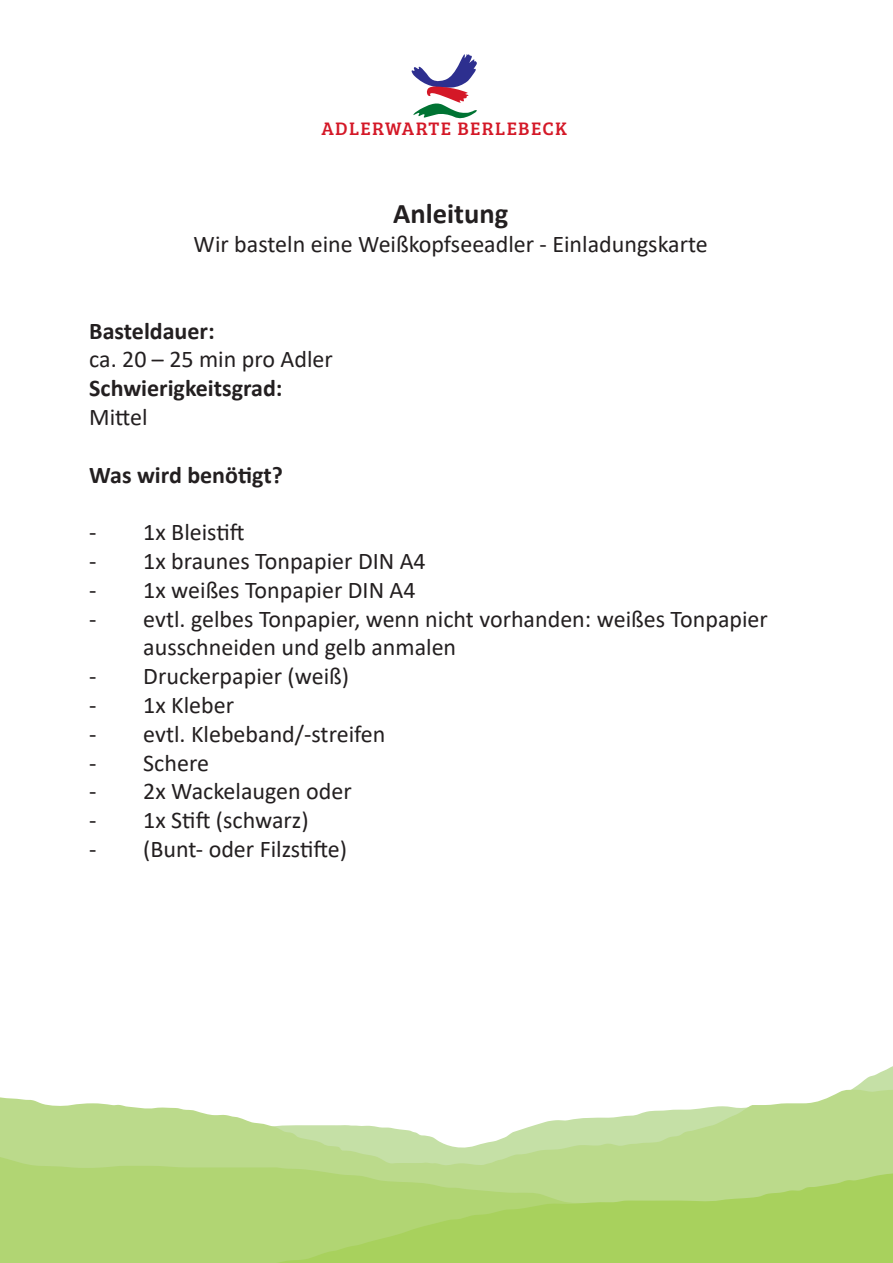
<style>
.page{position:relative;width:893px;height:1263px;background:#fff}
.page>*{position:absolute;margin:0;border:0;box-sizing:border-box;transform-origin:0 0}
.t1{font:700 28.5px "Calibri";color:#231f20}
.t2{font:24px/28.8px "Calibri";color:#231f20}
.t3{font:700 24px "Calibri";color:#231f20}
.t4{font:18.75px "Bree Serif";letter-spacing:.07em;color:#d41827}
</style>
<div class="page">
<svg style="left:0;top:1066px;width:893px;height:105px"></svg>
<svg style="left:0;top:1112px;width:811px;height:59px;background:#c6e09f"></svg>
<svg style="left:0;top:1171px;width:893px;height:92px;background:#aed46d"></svg>
<svg style="left:411px;top:54px;width:66px;height:65px"></svg>
<p class="t4" style="left:321px;top:114px;width:247px">ADLERWARTE BERLEBECK</p>
<p class="t1" style="left:393px;top:194px;width:116px">Anleitung</p>
<p class="t2" style="left:194px;top:229px;width:516px">Wir basteln eine Weißkopfseeadler - Einladungskarte</p>
<p class="t3" style="left:89px;top:314px;width:127px">Basteldauer:</p>
<p class="t2" style="left:89px;top:344px;width:245px">ca. 20 – 25 min pro Adler</p>
<p class="t3" style="left:89px;top:371px;width:195px">Schwierigkeitsgrad:</p>
<p class="t2" style="left:89px;top:402px;width:60px">Mittel</p>
<p class="t3" style="left:89px;top:458px;width:195px">Was wird benötigt?</p>
<p class="t2" style="left:89px;top:517px;width:157px">- 1x Bleistift</p>
<p class="t2" style="left:89px;top:546px;width:338px">- 1x braunes Tonpapier DIN A4</p>
<p class="t2" style="left:89px;top:575px;width:328px">- 1x weißes Tonpapier DIN A4</p>
<p class="t2" style="left:143px;top:604px;width:626px;text-indent:-54px">- evtl. gelbes Tonpapier, wenn nicht vorhanden: weißes Tonpapier ausschneiden und gelb anmalen</p>
<p class="t2" style="left:89px;top:661px;width:261px">- Druckerpapier (weiß)</p>
<p class="t2" style="left:89px;top:690px;width:146px">- 1x Kleber</p>
<p class="t2" style="left:89px;top:719px;width:298px">- evtl. Klebeband/-streifen</p>
<p class="t2" style="left:89px;top:748px;width:121px">- Schere</p>
<p class="t2" style="left:89px;top:776px;width:264px">- 2x Wackelaugen oder</p>
<p class="t2" style="left:89px;top:805px;width:221px">- 1x Stift (schwarz)</p>
<p class="t2" style="left:89px;top:834px;width:259px">- (Bunt- oder Filzstifte)</p>
</div>
